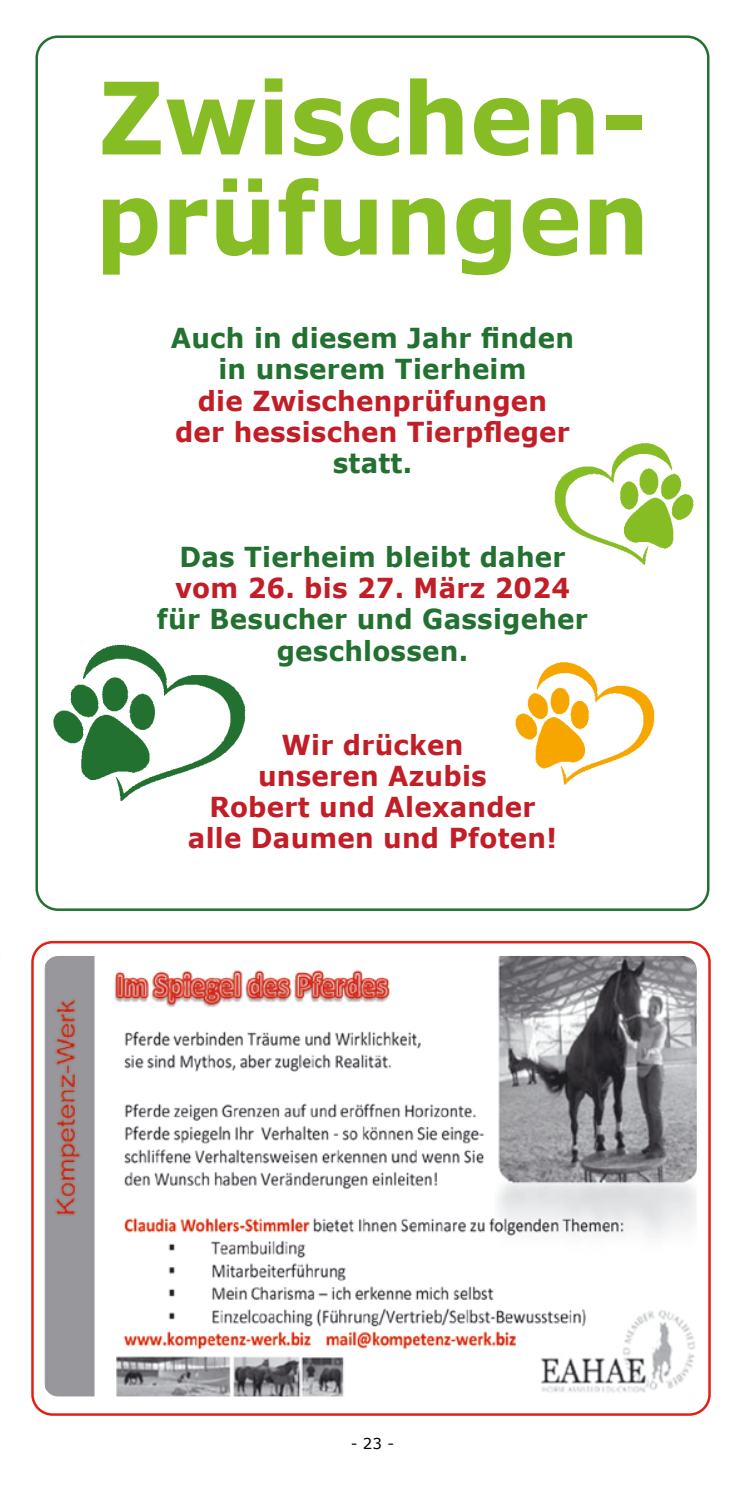
<style>
.page{position:relative;width:745px;height:1489px;background:#fff}
.page>*{position:absolute;margin:0;border:0;box-sizing:border-box;transform-origin:0 0}
.t1{font:700 100px/100px "Verdana";color:#86bc24;scale:.95 1}
.t2{font:700 27.5px/31.2px "Verdana";letter-spacing:.01em;color:#c21e28;text-align:center;scale:.95 1}
.t3{font:700 27.5px/31.2px "Verdana";letter-spacing:.01em;color:#227130;text-align:center;scale:.95 1}
.t4{font:15px "Verdana";color:#000}
</style>
<div class="page">
<div style="left:31px;top:940px;width:679px;height:475px;border:2px solid #e32013;border-radius:20px"></div>
<img style="left:44px;top:956px;width:652px;height:440px">
<img style="left:554px;top:443px;width:140px;height:122px">
<img style="left:515px;top:662px;width:140px;height:123px">
<img style="left:53px;top:644px;width:193px;height:158px">
<h1 class="t1" style="left:95px;top:69px;width:584px">Zwischen&shy;prüfungen</h1>
<p class="t3" style="left:171px;top:323px;width:425px">Auch in diesem Jahr finden in unserem Tierheim</p>
<p class="t2" style="left:175px;top:385px;width:417px">die Zwischenprüfungen der hessischen Tierpfleger</p>
<p class="t3" style="left:332px;top:447px;width:85px">statt.</p>
<p class="t3" style="left:179px;top:541px;width:407px">Das Tierheim bleibt daher</p>
<p class="t2" style="left:175px;top:572px;width:417px">vom 26. bis 27. März 2024</p>
<p class="t3" style="left:157px;top:604px;width:455px">für Besucher und Gassigeher geschlossen.</p>
<p class="t2" style="left:188px;top:729px;width:389px">Wir drücken<br>unseren Azubis<br>Robert und Alexander alle Daumen und Pfoten!</p>
<p class="t4" style="left:350px;top:1433px;width:45px">- 23 -</p>
</div>
